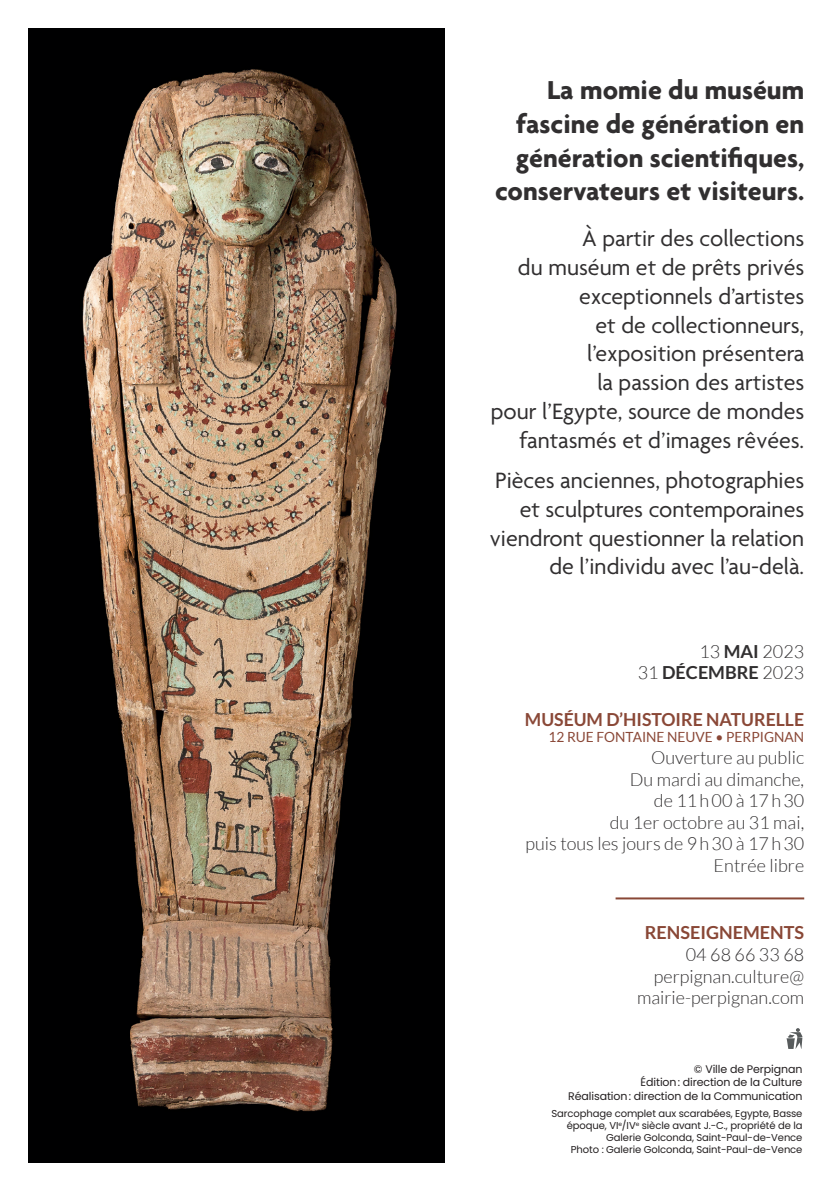
<style>
.page{position:relative;width:840px;height:1191px;background:#fff}
.page>*{position:absolute;margin:0;border:0;box-sizing:border-box;transform-origin:0 0}
.t1{font:700 28px/33.6px "Agenda";color:#312f30;text-align:right}
.t2{font:24px/28.8px "Agenda";color:#312f30;text-align:right}
.t3{font:300 18px/21.6px "Lato";color:#312f30;text-align:right}
.t4{font:700 18px "Lato";color:#8a4837}
.t5{font:700 18px "Lato";color:#894736}
.t6{font:14px "Lato";color:#8a4837}
.t7{font:11px/13.2px "Poppins";letter-spacing:-.01em;color:#231f20;text-align:right}
.t8{font:10px/12px "Poppins";letter-spacing:-.01em;color:#231f20;text-align:right}
.s1{font-weight:700}
</style>
<div class="page">
<hr style="left:615px;top:897px;width:188px;height:2px;background:#894736">
<svg style="left:786px;top:1028px;width:16px;height:21px"></svg>
<img style="left:28px;top:28px;width:416px;height:1134px">
<p class="t1" style="left:495px;top:73px;width:310px">La momie du muséum fascine de génération en génération scientifiques, conservateurs et visiteurs.</p>
<p class="t2" style="left:490px;top:225px;width:315px">À partir des collections<br>du muséum et de prêts privés exceptionnels d’artistes<br>et de collectionneurs, l’exposition présentera<br>la passion des artistes<br>pour l’Egypte, source de mondes fantasmés et d’images rêvées.</p>
<p class="t2" style="left:489px;top:467px;width:315px">Pièces anciennes, photographies et sculptures contemporaines viendront questionner la relation de l’individu avec l’au-delà.</p>
<p class="t3" style="left:637px;top:640px;width:168px">13 <span class="s1">MAI</span> 2023<br>31 <span class="s1">DÉCEMBRE</span> 2023</p>
<p class="t4" style="left:524px;top:708px;width:280px">MUSÉUM D’HISTOIRE NATURELLE</p>
<p class="t6" style="left:548px;top:729px;width:257px">12 RUE FONTAINE NEUVE • PERPIGNAN</p>
<p class="t3" style="left:525px;top:746px;width:280px">Ouverture au public<br>Du mardi au dimanche,<br>de 11h00 à 17h30<br>du 1er octobre au 31 mai,<br>puis tous les jours de 9h30 à 17h30<br>Entrée libre</p>
<p class="t5" style="left:644px;top:922px;width:161px">RENSEIGNEMENTS</p>
<p class="t3" style="left:636px;top:943px;width:168px">04 68 66 33 68 perpignan.culture@ mairie-perpignan.com</p>
<p class="t7" style="left:568px;top:1062px;width:235px">© Ville de Perpignan<br>Édition: direction de la Culture<br>Réalisation: direction de la Communication</p>
<p class="t8" style="left:551px;top:1107px;width:252px">Sarcophage complet aux scarabées, Egypte, Basse époque, VI<sup>e</sup>/IV<sup>e</sup> siècle avant J.-C., propriété de la Galerie Golconda, Saint-Paul-de-Vence<br>Photo : Galerie Golconda, Saint-Paul-de-Vence</p>
</div>
